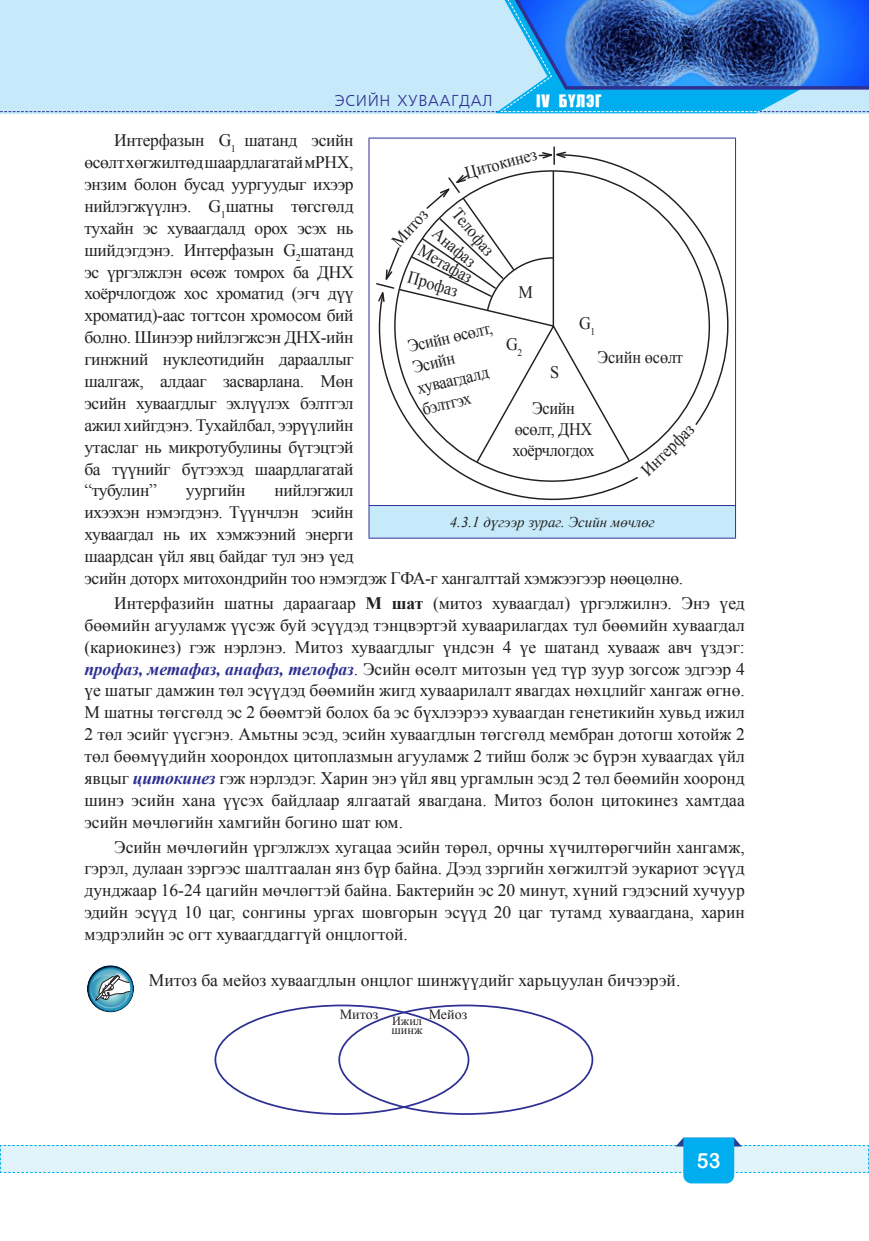
<style>
.page{position:relative;width:869px;height:1241px;background:#fff}
.page>*{position:absolute;margin:0;border:0;box-sizing:border-box;transform-origin:0 0}
.t1{font:21px "Arial Rounded MT Bold";color:#fff;scale:.95 1}
.t2{font:17.5px/21.9px "MAK Times New Roman";letter-spacing:-.02em;color:#231f20;text-align:justify}
.t3{font:17.5px/21.3px "MAK Times New Roman";letter-spacing:-.02em;color:#231f20;text-align:center;scale:.93 1}
.t4{font:17.5px "MAK Times New Roman";color:#231f20}
.t5{font:15.75px "MAK Freeset";letter-spacing:.04em;color:#2e3092}
.t6{font:15.75px "MAK Impact";letter-spacing:.04em;color:#fff}
.t7{font:italic 14.88px "MAK Times New Roman";color:#231f20}
.t8{font:14px "MAK Times New Roman";color:#231f20}
.t9{font:12.25px "MAK Times New Roman";color:#231f20}
.s1{font-weight:700}
.s2{font-weight:700;font-style:italic;color:#2e3092}
</style>
<div class="page">
<svg style="left:0;top:1137px;width:868px;height:46px"></svg>
<svg style="left:0;top:0;width:868px;height:113px;background:#89bae3"></svg>
<div style="left:369px;top:505px;width:366px;height:33px;background:#c6eafa"></div>
<hr style="left:368px;top:138px;width:367px;height:1px;background:#2e3092">
<hr style="left:368px;top:138px;width:1px;height:367px;background:#2e3092">
<hr style="left:734px;top:138px;width:1px;height:367px;background:#2e3092">
<hr style="left:368px;top:505px;width:367px;height:1px;background:#2e3092">
<hr style="left:368px;top:506px;width:1px;height:31px;background:#2e3092">
<hr style="left:734px;top:506px;width:1px;height:31px;background:#2e3092">
<hr style="left:368px;top:537px;width:367px;height:1px;background:#2e3092">
<svg style="left:631px;top:170px;width:98px;height:256px"></svg>
<svg style="left:446px;top:293px;width:193px;height:207px"></svg>
<svg style="left:376px;top:147px;width:255px;height:317px"></svg>
<svg style="left:87px;top:965px;width:47px;height:47px"></svg>
<svg style="left:90px;top:969px;width:40px;height:39px"></svg>
<p class="t5" style="left:335px;top:92px;width:159px">ЭСИЙН ХУВААГДАЛ</p>
<p class="t6" style="left:536px;top:92px;width:67px">IV БҮЛЭГ</p>
<p class="t2" style="left:84px;top:129px;width:270px;text-indent:30px">Интерфазын G<sub>1</sub> шатанд эсийн өсөлт хөгжилтөд шаардлагатай мРНХ, энзим болон бусад уургуудыг ихээр нийлэгжүүлнэ. G<sub>1</sub>шатны төгсгөлд тухайн эс хуваагдалд орох эсэх нь шийдэгдэнэ. Интерфазын G<sub>2</sub>шатанд эс үргэлжлэн өсөж томрох ба ДНХ хоёрчлогдож хос хроматид (эгч дүү хроматид)-аас тогтсон хромосом бий болно. Шинээр нийлэгжсэн ДНХ-ийн гинжний нуклеотидийн дарааллыг шалгаж, алдааг засварлана. Мөн эсийн хуваагдлыг эхлүүлэх бэлтгэл ажил хийгдэнэ. Тухайлбал, ээрүүлийн утаслаг нь микротубулины бүтэцтэй ба түүнийг бүтээхэд шаардлагатай “тубулин”</p>
<p class="t3" style="left:462px;top:162px;width:81px;rotate:-15deg">Цитокинез</p>
<p class="t3" style="left:463px;top:203px;width:62px;rotate:50deg">Телофаз</p>
<p class="t3" style="left:387px;top:237px;width:49px;rotate:-48deg">Митоз</p>
<p class="t3" style="left:441px;top:222px;width:57px;rotate:40deg">Анафаз</p>
<p class="t3" style="left:425px;top:239px;width:65px;rotate:30deg">Метафаз</p>
<p class="t3" style="left:411px;top:266px;width:57px;rotate:16deg">Профаз</p>
<p class="t3" style="left:518px;top:282px;width:17px">M</p>
<p class="t3" style="left:578px;top:312px;width:19px">G<sub>1</sub></p>
<p class="t3" style="left:405px;top:336px;width:94px;text-align:left;rotate:-13deg">Эсийн өсөлт,<br>Эсийн хуваагдалд бэлтгэх</p>
<p class="t3" style="left:506px;top:333px;width:19px">G<sub>2</sub></p>
<p class="t3" style="left:597px;top:346px;width:93px">Эсийн өсөлт</p>
<p class="t3" style="left:550px;top:362px;width:11px">S</p>
<p class="t3" style="left:512px;top:397px;width:90px">Эсийн өсөлт, ДНХ хоёрчлогдох</p>
<p class="t3" style="left:636px;top:464px;width:73px;rotate:-44deg">Интерфаз</p>
<p class="t2" style="left:84px;top:479px;width:600px;text-align:left;text-indent:190px">нийлэгжил<br>ихээхэн нэмэгдэнэ. Түүнчлэн эсийн<br>хуваагдал нь их хэмжээний энерги<br>шаардсан үйл явц байдаг тул энэ үед<br>эсийн доторх митохондрийн тоо нэмэгдэж ГФА-г хангалттай хэмжээгээр нөөцөлнө.</p>
<p class="t2" style="left:84px;top:592px;width:661px;text-indent:30px">Интерфазийн шатны дараагаар <span class="s1">М шат</span> (митоз хуваагдал) үргэлжилнэ. Энэ үед бөөмийн агууламж үүсэж буй эсүүдэд тэнцвэртэй хуваарилагдах тул бөөмийн хуваагдал (кариокинез) гэж нэрлэнэ. Митоз хуваагдлыг үндсэн 4 үе шатанд хувааж авч үздэг: <span class="s2">профаз, метафаз, анафаз, телофаз</span>. Эсийн өсөлт митозын үед түр зуур зогсож эдгээр 4 үе шатыг дамжин төл эсүүдэд бөөмийн жигд хуваарилалт явагдах нөхцлийг хангаж өгнө.<br>М шатны төгсгөлд эс 2 бөөмтэй болох ба эс бүхлээрээ хуваагдан генетикийн хувьд ижил 2 төл эсийг үүсгэнэ. Амьтны эсэд, эсийн хуваагдлын төгсгөлд мембран дотогш хотойж 2 төл бөөмүүдийн хоорондох цитоплазмын агууламж 2 тийш болж эс бүрэн хуваагдах үйл явцыг <span class="s2">цитокинез</span> гэж нэрлэдэг. Харин энэ үйл явц ургамлын эсэд 2 төл бөөмийн хооронд шинэ эсийн хана үүсэх байдлаар ялгаатай явагдана. Митоз болон цитокинез хамтдаа эсийн мөчлөгийн хамгийн богино шат юм.</p>
<p class="t2" style="left:84px;top:835px;width:661px;text-indent:30px">Эсийн мөчлөгийн үргэлжлэх хугацаа эсийн төрөл, орчны хүчилтөрөгчийн хангамж, гэрэл, дулаан зэргээс шалтгаалан янз бүр байна. Дээд зэргийн хөгжилтэй эукариот эсүүд дунджаар 16-24 цагийн мөчлөгтэй байна. Бактерийн эс 20 минут, хүний гэдэсний хучуур эдийн эсүүд 10 цаг, сонгины ургах шовгорын эсүүд 20 цаг тутамд хуваагдана, харин мэдрэлийн эс огт хуваагддаггүй онцлогтой.</p>
<p class="t2" style="left:186px;top:479px;width:61px">уургийн</p>
<p class="t7" style="left:449px;top:516px;width:206px">4.3.1 дүгээр зураг. Эсийн мөчлөг</p>
<p class="t4" style="left:149px;top:970px;width:532px">Митоз ба мейоз хуваагдлын онцлог шинжүүдийг харьцуулан бичээрэй.</p>
<p class="t8" style="left:339px;top:1006px;width:84px">Митоз <sub>Ижил</sub></p>
<p class="t9" style="left:391px;top:1022px;width:33px">шинж</p>
<p class="t8" style="left:428px;top:1006px;width:40px">Мейоз</p>
<p class="t1" style="left:696px;top:1148px;width:26px">53</p>
</div>
